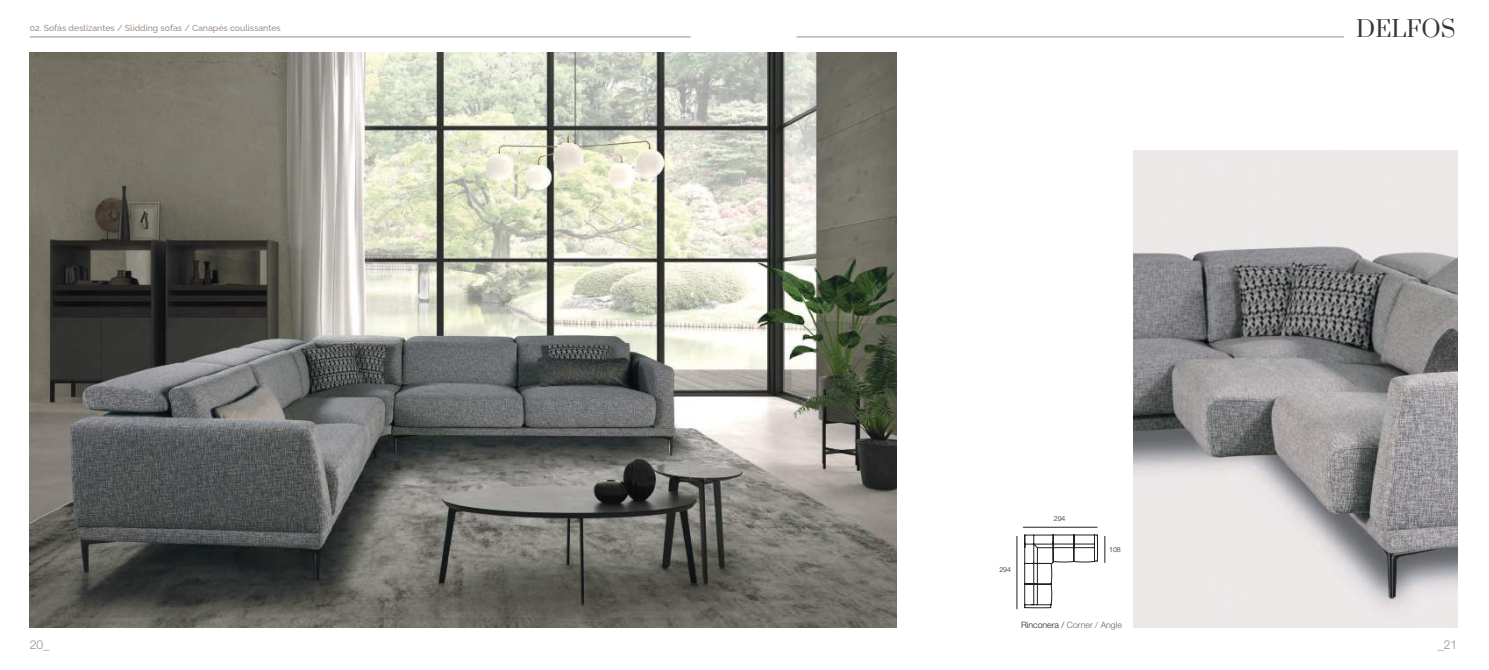
<style>
.page{position:relative;width:1489px;height:670px;background:#fff}
.page>*{position:absolute;margin:0;border:0;box-sizing:border-box;transform-origin:0 0}
.t1{font:22.31px "Prata";color:#393535}
.t2{font:300 12.25px "Helvetica Neue LT Std";color:#9c8f85}
.t3{font:500 8.75px "Raleway";color:#9c8f85}
.t4{font:300 8.75px "Helvetica Neue LT Std";color:#656365}
.t5{font:300 7px "Helvetica Neue LT Std";color:#241f1f}
.s1{color:#241f1f}
</style>
<div class="page">
<img style="left:30px;top:52px;width:866px;height:576px">
<img style="left:1133px;top:150px;width:324px;height:478px">
<hr style="left:796px;top:37px;width:547px;height:1px;background:#9c8f85">
<hr style="left:30px;top:37px;width:660px;height:1px;background:#9c8f85">
<hr style="left:1023px;top:527px;width:74px;height:1px;background:#241f1f">
<hr style="left:1016px;top:536px;width:1px;height:73px;background:#241f1f">
<svg style="left:1024px;top:534px;width:73px;height:75px"></svg>
<svg style="left:1104px;top:536px;width:1px;height:26px"></svg>
<p class="t3" style="left:30px;top:21px;width:252px">02. Sofás deslizantes / Slidding sofas / Canapés coulissantes</p>
<h1 class="t1" style="left:1356px;top:10px;width:101px">DELFOS</h1>
<p class="t5" style="left:999px;top:565px;width:13px">294</p>
<p class="t5" style="left:1053px;top:514px;width:13px">294</p>
<p class="t5" style="left:1109px;top:545px;width:13px">108</p>
<p class="t4" style="left:1020px;top:619px;width:102px"><span class="s1">Rinconera /</span> Corner / Angle</p>
<h2 class="t2" style="left:30px;top:637px;width:21px">20_</h2>
<h2 class="t2" style="left:1437px;top:637px;width:21px">_21</h2>
</div>
